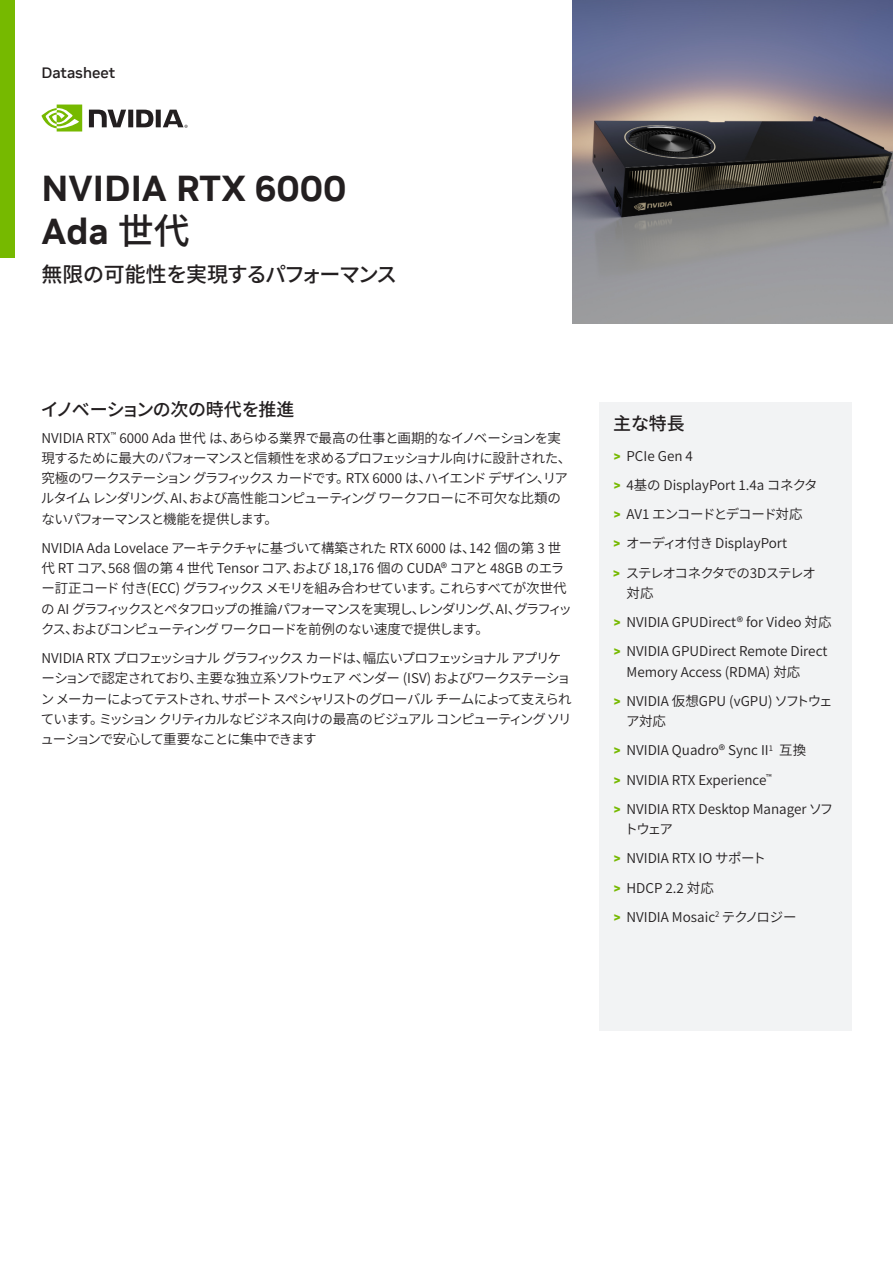
<style>
.page{position:relative;width:893px;height:1263px;background:#fff}
.page>*{position:absolute;margin:0;border:0;box-sizing:border-box;transform-origin:0 0}
.t1{font:700 36px/43.2px "NVIDIA Sans";color:#231f20}
.t2{font:500 21px "Noto Sans CJ Kjp";letter-spacing:-.065em;color:#231f20}
.t3{font:500 18px "Noto Sans CJ Kjp";letter-spacing:-.02em;color:#231f20}
.t4{font:500 15px "NVIDIA Sans";color:#231f20}
.t5{font:600 13.5px/20.2px "Noto Sans CJ Kjp";letter-spacing:-.035em;color:#231f20}
.t6{font:600 13.5px/29.2px "Noto Sans CJ Kjp";color:#231f20}
.t7{font:600 13.5px/20.2px "Noto Sans CJ Kjp";letter-spacing:-.08em;color:#231f20}
.t8{font:600 13.5px/20.2px "Noto Sans CJ Kjp";letter-spacing:-.06em;color:#231f20}
.s1{font-family:"Noto Sans CJ Kjp";font-weight:500}
.s2{font-family:"NVIDIA Sans";font-weight:700;color:#76b900}
</style>
<div class="page">
<div style="left:599px;top:402px;width:252px;height:628px;background:#f2f3f4"></div>
<div style="left:0;top:0;width:14px;height:258px;background:#76b900"></div>
<svg style="left:41px;top:105px;width:41px;height:26px"></svg>
<svg style="left:89px;top:110px;width:99px;height:18px"></svg>
<img style="left:572px;top:0;width:321px;height:324px">
<p class="t4" style="left:41px;top:64px;width:75px">Datasheet</p>
<h1 class="t1" style="left:41px;top:167px;width:307px">NVIDIA RTX 6000<br>Ada <span class="s1">世代</span></h1>
<h2 class="t2" style="left:41px;top:262px;width:357px">無限の可能性を実現するパフォーマンス</h2>
<h3 class="t3" style="left:41px;top:400px;width:255px">イノベーションの次の時代を推進</h3>
<p class="t8" style="left:41px;top:428px;width:532px">NVIDIA RTX<sup>™</sup> 6000 Ada 世代 は、あらゆる業界で最高の仕事と画期的なイノベーションを実現するために最大のパフォーマンスと信頼性を求めるプロフェッショナル向けに設計された、究極のワークステーション グラフィックス カードです。RTX 6000 は、ハイエンド デザイン、リアルタイム レンダリング、AI、および高性能コンピューティング ワークフローに不可欠な比類のないパフォーマンスと機能を提供します。</p>
<p class="t5" style="left:41px;top:538px;width:532px">NVIDIA Ada Lovelace アーキテクチャに基づいて構築された RTX 6000 は、142 個の第 3 世代 RT コア、568 個の第 4 世代 Tensor コア、および 18,176 個の CUDA® コアと 48GB のエラー訂正コード 付き(ECC) グラフィックス メモリを組み合わせています。これらすべてが次世代の AI グラフィックスとペタフロップの推論パフォーマンスを実現し、レンダリング、AI、グラフィックス、およびコンピューティング ワークロードを前例のない速度で提供します。</p>
<p class="t7" style="left:40px;top:648px;width:533px">NVIDIA RTX プロフェッショナル グラフィックス カードは、幅広いプロフェッショナル アプリケーションで認定されており、主要な独立系ソフトウェア ベンダー (ISV) およびワークステーション メーカーによってテストされ、サポート スペシャリストのグローバル チームによって支えられています。ミッション クリティカルなビジネス向けの最高のビジュアル コンピューティング ソリューションで安心して重要なことに集中できます</p>
<h3 class="t3" style="left:613px;top:413px;width:73px">主な特長</h3>
<p class="t5" style="left:612px;top:441px;width:207px;line-height:29.2px"><span class="s2">&gt;</span> PCIe Gen 4<br><span class="s2">&gt;</span> 4基の DisplayPort 1.4a コネクタ<span class="s2">&gt;</span> AV1 エンコードとデコード対応<br><span class="s2">&gt;</span> オーディオ付き DisplayPort<br><span class="s2">&gt;</span> ステレオコネクタでの3Dステレオ</p>
<p class="t6" style="left:613px;top:578px;width:220px;text-indent:14px">対応<br><span class="s2">&gt;</span> NVIDIA GPUDirect® for Video 対応<span class="s2">&gt;</span> NVIDIA GPUDirect Remote Direct</p>
<p class="t6" style="left:613px;top:657px;width:221px;text-indent:14px">Memory Access (RDMA) 対応<br><span class="s2">&gt;</span> NVIDIA 仮想GPU (vGPU) ソフトウェ</p>
<p class="t6" style="left:613px;top:707px;width:222px;text-indent:13px">ア対応<br><span class="s2">&gt;</span> NVIDIA Quadro® Sync II<sup>1</sup> 互換<br><span class="s2">&gt;</span> NVIDIA RTX Experience<sup>™<br></sup><span class="s2">&gt;</span> NVIDIA RTX Desktop Manager ソフ</p>
<p class="t6" style="left:613px;top:815px;width:185px;text-indent:11px">トウェア<br><span class="s2">&gt;</span> NVIDIA RTX IO サポート<br><span class="s2">&gt;</span> HDCP 2.2 対応<br><span class="s2">&gt;</span> NVIDIA Mosaic<sup>2</sup> テクノロジー</p>
</div>
